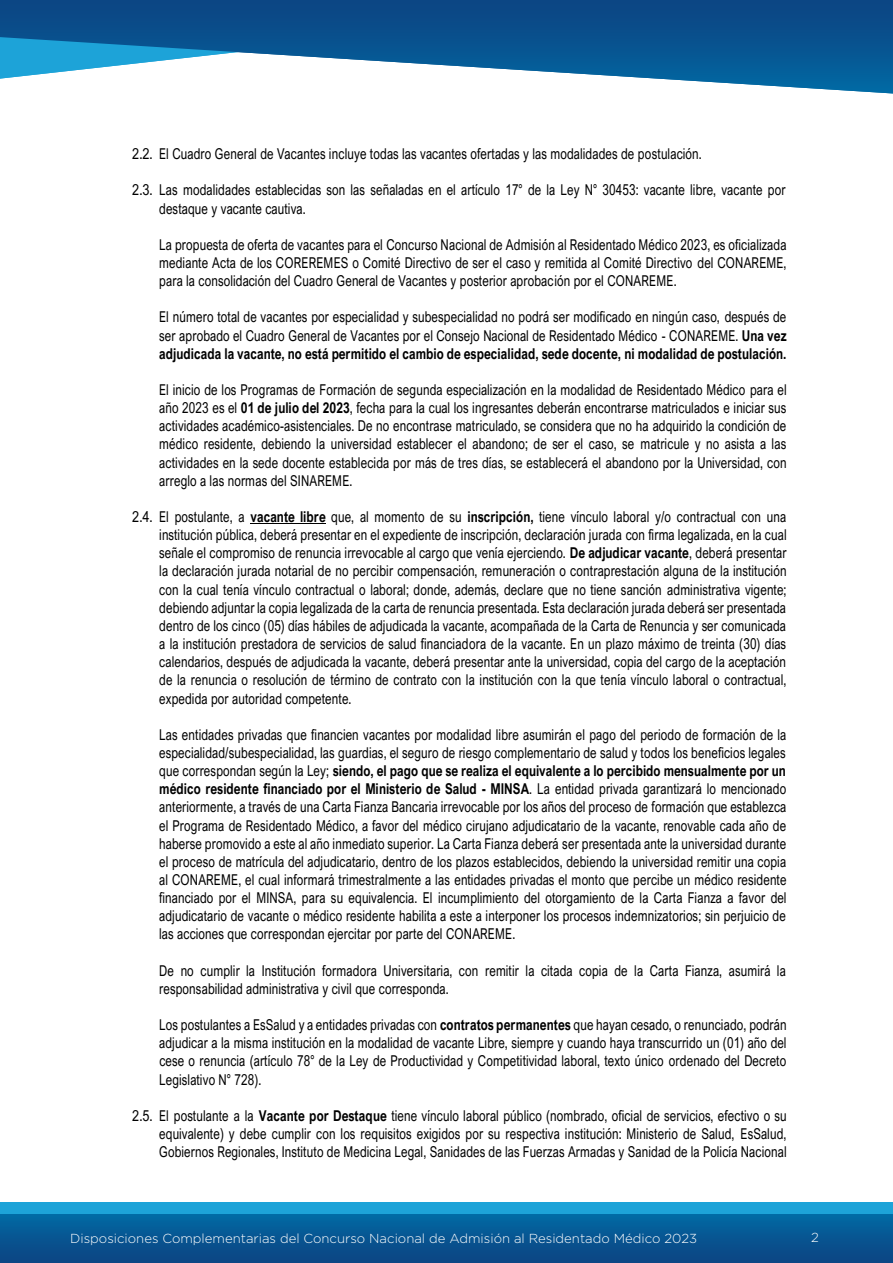
<style>
.page{position:relative;width:893px;height:1263px;background:#fff}
.page>*{position:absolute;margin:0;border:0;box-sizing:border-box;transform-origin:0 0}
.t1{font:15px/18.1px "Arial Nova";letter-spacing:.015em;color:#000;text-align:justify;scale:.78 1}
.t2{font:15px/18.1px "Arial Nova";letter-spacing:.015em;color:#000;text-align:justify;scale:.85 1}
.t3{font:300 13.05px "Gotham";color:#fff}
.s1{font-weight:700}
</style>
<div class="page">
<div style="left:0;top:1202px;width:893px;height:50px;background:#1da3d8"></div>
<div style="left:0;top:1214px;width:893px;height:49px;background:linear-gradient(to bottom,#0169a3,#0d4381)"></div>
<svg style="left:0;top:0;width:893px;height:93px"></svg>
<hr style="left:250px;top:523px;width:76px;height:1px;background:#000">
<p class="t2" style="left:132px;top:145px;width:671px">2.2. El Cuadro General de Vacantes incluye todas las vacantes ofertadas y las modalidades de postulación.</p>
<p class="t2" style="left:159px;top:181px;width:738px;text-indent:-27px">2.3. Las modalidades establecidas son las señaladas en el artículo 17° de la Ley N° 30453: vacante libre, vacante por destaque y vacante cautiva.</p>
<p class="t1" style="left:159px;top:235px;width:806px">La propuesta de oferta de vacantes para el Concurso Nacional de Admisión al Residentado Médico 2023, es oficializada mediante Acta de los COREREMES o Comité Directivo de ser el caso y remitida al Comité Directivo del CONAREME, para la consolidación del Cuadro General de Vacantes y posterior aprobación por el CONAREME.</p>
<p class="t1" style="left:159px;top:308px;width:806px">El número total de vacantes por especialidad y subespecialidad no podrá ser modificado en ningún caso, después de ser aprobado el Cuadro General de Vacantes por el Consejo Nacional de Residentado Médico - CONAREME. <span class="s1">Una vez adjudicada la vacante, no está permitido el cambio de especialidad, sede docente, ni modalidad de postulación.</span></p>
<p class="t1" style="left:159px;top:381px;width:806px">El inicio de los Programas de Formación de segunda especialización en la modalidad de Residentado Médico para el año 2023 es el <span class="s1">01 de julio del 2023</span>, fecha para la cual los ingresantes deberán encontrarse matriculados e iniciar sus actividades académico-asistenciales. De no encontrase matriculado, se considera que no ha adquirido la condición de médico residente, debiendo la universidad establecer el abandono; de ser el caso, se matricule y no asista a las actividades en la sede docente establecida por más de tres días, se establecerá el abandono por la Universidad, con arreglo a las normas del SINAREME.</p>
<p class="t2" style="left:159px;top:508px;width:740px;text-indent:-27px">2.4. El postulante, a <span class="s1">vacante libre</span> que, al momento de su <span class="s1">inscripción,</span> tiene vínculo laboral y/o contractual con una institución pública, deberá presentar en el expediente de inscripción, declaración jurada con firma legalizada, en la cual señale el compromiso de renuncia irrevocable al cargo que venía ejerciendo. <span class="s1">De adjudicar vacante</span>, deberá presentar la declaración jurada notarial de no percibir compensación, remuneración o contraprestación alguna de la institución con la cual tenía vínculo contractual o laboral; donde, además, declare que no tiene sanción administrativa vigente; debiendo adjuntar la copia legalizada de la carta de renuncia presentada. Esta declaración jurada deberá ser presentada dentro de los cinco (05) días hábiles de adjudicada la vacante, acompañada de la Carta de Renuncia y ser comunicada a la institución prestadora de servicios de salud financiadora de la vacante. En un plazo máximo de treinta (30) días calendarios, después de adjudicada la vacante, deberá presentar ante la universidad, copia del cargo de la aceptación de la renuncia o resolución de término de contrato con la institución con la que tenía vínculo laboral o contractual, expedida por autoridad competente.</p>
<p class="t1" style="left:159px;top:725px;width:806px">Las entidades privadas que financien vacantes por modalidad libre asumirán el pago del periodo de formación de la especialidad/subespecialidad, las guardias, el seguro de riesgo complementario de salud y todos los beneficios legales que correspondan según la Ley; <span class="s1">siendo, el pago que se realiza el equivalente a lo percibido mensualmente por un médico residente financiado por el Ministerio de Salud - MINSA</span>. La entidad privada garantizará lo mencionado anteriormente, a través de una Carta Fianza Bancaria irrevocable por los años del proceso de formación que establezca el Programa de Residentado Médico, a favor del médico cirujano adjudicatario de la vacante, renovable cada año de haberse promovido a este al año inmediato superior. La Carta Fianza deberá ser presentada ante la universidad durante el proceso de matrícula del adjudicatario, dentro de los plazos establecidos, debiendo la universidad remitir una copia al CONAREME, el cual informará trimestralmente a las entidades privadas el monto que percibe un médico residente financiado por el MINSA, para su equivalencia. El incumplimiento del otorgamiento de la Carta Fianza a favor del adjudicatario de vacante o médico residente habilita a este a interponer los procesos indemnizatorios; sin perjuicio de las acciones que correspondan ejercitar por parte del CONAREME.</p>
<p class="t1" style="left:159px;top:961px;width:805px">De no cumplir la Institución formadora Universitaria, con remitir la citada copia de la Carta Fianza, asumirá la responsabilidad administrativa y civil que corresponda.</p>
<p class="t1" style="left:159px;top:1016px;width:806px">Los postulantes a EsSalud y a entidades privadas con <span class="s1">contratos permanentes</span> que hayan cesado, o renunciado, podrán adjudicar a la misma institución en la modalidad de vacante Libre, siempre y cuando haya transcurrido un (01) año del cese o renuncia (artículo 78° de la Ley de Productividad y Competitividad laboral, texto único ordenado del Decreto Legislativo N° 728).</p>
<p class="t2" style="left:159px;top:1106px;width:740px;text-indent:-27px">2.5. El postulante a la <span class="s1">Vacante por Destaque</span> tiene vínculo laboral público (nombrado, oficial de servicios, efectivo o su equivalente) y debe cumplir con los requisitos exigidos por su respectiva institución: Ministerio de Salud, EsSalud, Gobiernos Regionales, Instituto de Medicina Legal, Sanidades de las Fuerzas Armadas y Sanidad de la Policía Nacional</p>
<p class="t3" style="left:70px;top:1231px;width:628px">Disposiciones Complementarias del Concurso Nacional de Admisión al Residentado Médico 2023</p>
<p class="t3" style="left:811px;top:1230px;width:9px">2</p>
</div>
